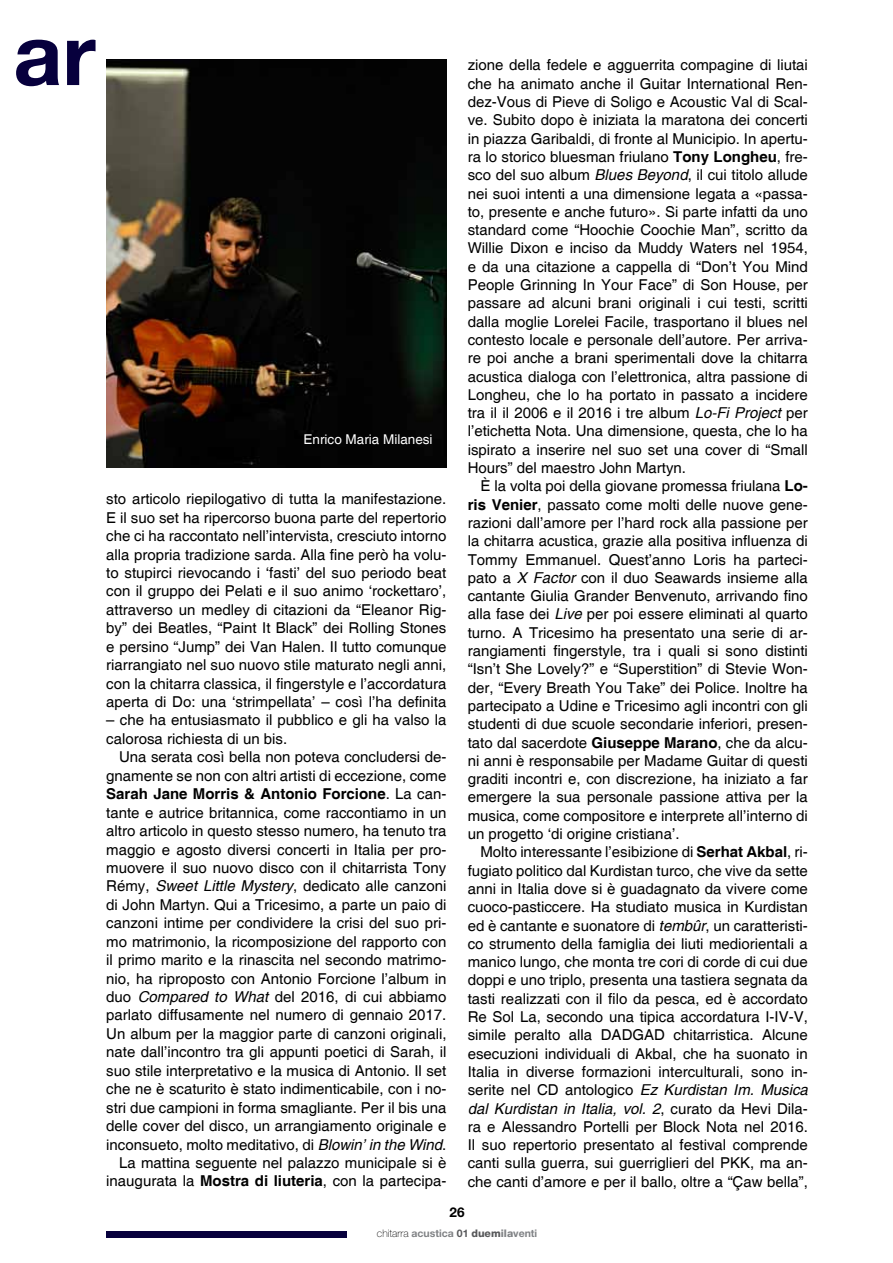
<style>
.page{position:relative;width:893px;height:1263px;background:#fff}
.page>*{position:absolute;margin:0;border:0;box-sizing:border-box;transform-origin:0 0}
.t1{font:700 85.5px "Helvetica Neue";color:#07003d}
.t2{font:15px/18.3px "Helvetica";color:#000;text-align:justify}
.t3{font:13.5px "Helvetica";color:#fff}
.t4{font:700 13.5px "Helvetica Neue";color:#000}
.t5{font:700 10.5px "Helvetica Neue";color:#808285}
.s1{font-weight:700}
.s2{font-style:italic}
.s3{font-weight:100;color:#000}
.s4{color:#58595b}
.s5{font-weight:800;color:#58595b}
.s6{font-weight:800}
</style>
<div class="page">
<div style="left:106px;top:1231px;width:241px;height:6px;background:#07003d"></div>
<img style="left:106px;top:60px;width:340px;height:408px">
<h1 class="t1" style="left:13px;top:2px;width:84px">ar</h1>
<p class="t3" style="left:304px;top:431px;width:131px">Enrico Maria Milanesi</p>
<p class="t2" style="left:106px;top:490px;width:342px">sto articolo riepilogativo di tutta la manifestazione.<br>E il suo set ha ripercorso buona parte del repertorio che ci ha raccontato nell’intervista, cresciuto intorno alla propria tradizione sarda. Alla fine però ha volu&shy;to stupirci rievocando i ‘fasti’ del suo periodo beat con il gruppo dei Pelati e il suo animo ‘rockettaro’, attraverso un medley di citazioni da “Eleanor Rig&shy;by” dei Beatles, “Paint It Black” dei Rolling Stones e persino “Jump” dei Van Halen. Il tutto comunque riarrangiato nel suo nuovo stile maturato negli anni, con la chitarra classica, il fingerstyle e l’accordatura aperta di Do: una ‘strimpellata’ – così l’ha definita</p>
<p class="t2" style="left:106px;top:711px;width:342px">– che ha entusiasmato il pubblico e gli ha valso la calorosa richiesta di un bis.</p>
<p class="t2" style="left:106px;top:748px;width:342px;text-align:right">Una serata così bella non poteva concludersi de&shy;gnamente se non con altri artisti di eccezione, come <span class="s1">Sarah Jane Morris &amp; Antonio Forcione</span>. La can&shy;tante e autrice britannica, come raccontiamo in un altro articolo in questo stesso numero, ha tenuto tra maggio e agosto diversi concerti in Italia per pro&shy;muovere il suo nuovo disco con il chitarrista Tony Rémy, <span class="s2">Sweet Little Mystery</span>, dedicato alle canzoni di John Martyn. Qui a Tricesimo, a parte un paio di canzoni intime per condividere la crisi del suo pri&shy;mo matrimonio, la ricomposizione del rapporto con il primo marito e la rinascita nel secondo matrimo&shy;nio, ha riproposto con Antonio Forcione l’album in duo <span class="s2">Compared to What</span> del 2016, di cui abbiamo parlato diffusamente nel numero di gennaio 2017.<br>Un album per la maggior parte di canzoni originali, nate dall’incontro tra gli appunti poetici di Sarah, il suo stile interpretativo e la musica di Antonio. Il set che ne è scaturito è stato indimenticabile, con i no&shy;stri due campioni in forma smagliante. Per il bis una delle cover del disco, un arrangiamento originale e inconsueto, molto meditativo, di <span class="s2">Blowin’ in the Wind</span>.<br>La mattina seguente nel palazzo municipale si è inaugurata la <span class="s1">Mostra di liuteria</span>, con la partecipa-</p>
<p class="t2" style="left:468px;top:56px;width:342px">zione della fedele e agguerrita compagine di liutai che ha animato anche il Guitar International Ren&shy;dez-Vous di Pieve di Soligo e Acoustic Val di Scal&shy;ve. Subito dopo è iniziata la maratona dei concerti in piazza Garibaldi, di fronte al Municipio. In apertu&shy;ra lo storico bluesman friulano <span class="s1">Tony Longheu</span>, fre&shy;sco del suo album <span class="s2">Blues Beyond</span>, il cui titolo allude nei suoi intenti a una dimensione legata a «passa&shy;to, presente e anche futuro». Si parte infatti da uno standard come “Hoochie Coochie Man”, scritto da Willie Dixon e inciso da Muddy Waters nel 1954, e da una citazione a cappella di “Don’t You Mind People Grinning In Your Face” di Son House, per passare ad alcuni brani originali i cui testi, scritti dalla moglie Lorelei Facile, trasportano il blues nel contesto locale e personale dell’autore. Per arriva&shy;re poi anche a brani sperimentali dove la chitarra acustica dialoga con l’elettronica, altra passione di Longheu, che lo ha portato in passato a incidere tra il il 2006 e il 2016 i tre album <span class="s2">Lo-Fi Project</span> per l’etichetta Nota. Una dimensione, questa, che lo ha ispirato a inserire nel suo set una cover di “Small Hours” del maestro John Martyn.</p>
<p class="t2" style="left:468px;top:477px;width:342px;text-indent:13px">È la volta poi della giovane promessa friulana <span class="s1">Lo&shy;ris Venier</span>, passato come molti delle nuove gene&shy;razioni dall’amore per l’hard rock alla passione per la chitarra acustica, grazie alla positiva influenza di Tommy Emmanuel. Quest’anno Loris ha parteci&shy;pato a <span class="s2">X Factor</span> con il duo Seawards insieme alla cantante Giulia Grander Benvenuto, arrivando fino alla fase dei <span class="s2">Live</span> per poi essere eliminati al quarto turno. A Tricesimo ha presentato una serie di ar&shy;rangiamenti fingerstyle, tra i quali si sono distinti “Isn’t She Lovely?” e “Superstition” di Stevie Won&shy;der, “Every Breath You Take” dei Police. Inoltre ha partecipato a Udine e Tricesimo agli incontri con gli studenti di due scuole secondarie inferiori, presen&shy;tato dal sacerdote <span class="s1">Giuseppe Marano</span>, che da alcu&shy;ni anni è responsabile per Madame Guitar di questi graditi incontri e, con discrezione, ha iniziato a far emergere la sua personale passione attiva per la musica, come compositore e interprete all’interno di un progetto ‘di origine cristiana’.</p>
<p class="t2" style="left:468px;top:843px;width:342px;text-indent:13px">Molto interessante l’esibizione di <span class="s1">Serhat Akbal</span>, ri&shy;fugiato politico dal Kurdistan turco, che vive da sette anni in Italia dove si è guadagnato da vivere come cuoco-pasticcere. Ha studiato musica in Kurdistan ed è cantante e suonatore di <span class="s2">tembûr</span>, un caratteristi&shy;co strumento della famiglia dei liuti mediorientali a manico lungo, che monta tre cori di corde di cui due doppi e uno triplo, presenta una tastiera segnata da tasti realizzati con il filo da pesca, ed è accordato Re Sol La, secondo una tipica accordatura I-IV-V, simile peralto alla DADGAD chitarristica. Alcune esecuzioni individuali di Akbal, che ha suonato in Italia in diverse formazioni interculturali, sono in&shy;serite nel CD antologico <span class="s2">Ez Kurdistan Im. Musica dal Kurdistan in Italia, vol. 2</span>, curato da Hevi Dila&shy;ra e Alessandro Portelli per Block Nota nel 2016.<br>Il suo repertorio presentato al festival comprende canti sulla guerra, sui guerriglieri del PKK, ma an&shy;che canti d’amore e per il ballo, oltre a “Çaw bella”,</p>
<p class="t4" style="left:450px;top:1204px;width:17px">26</p>
<p class="t5" style="left:377px;top:1227px;width:162px"><span class="s3">chitarra</span> acustica <span class="s4">01</span> <span class="s5">duem</span><span class="s6">ila</span>venti</p>
</div>
